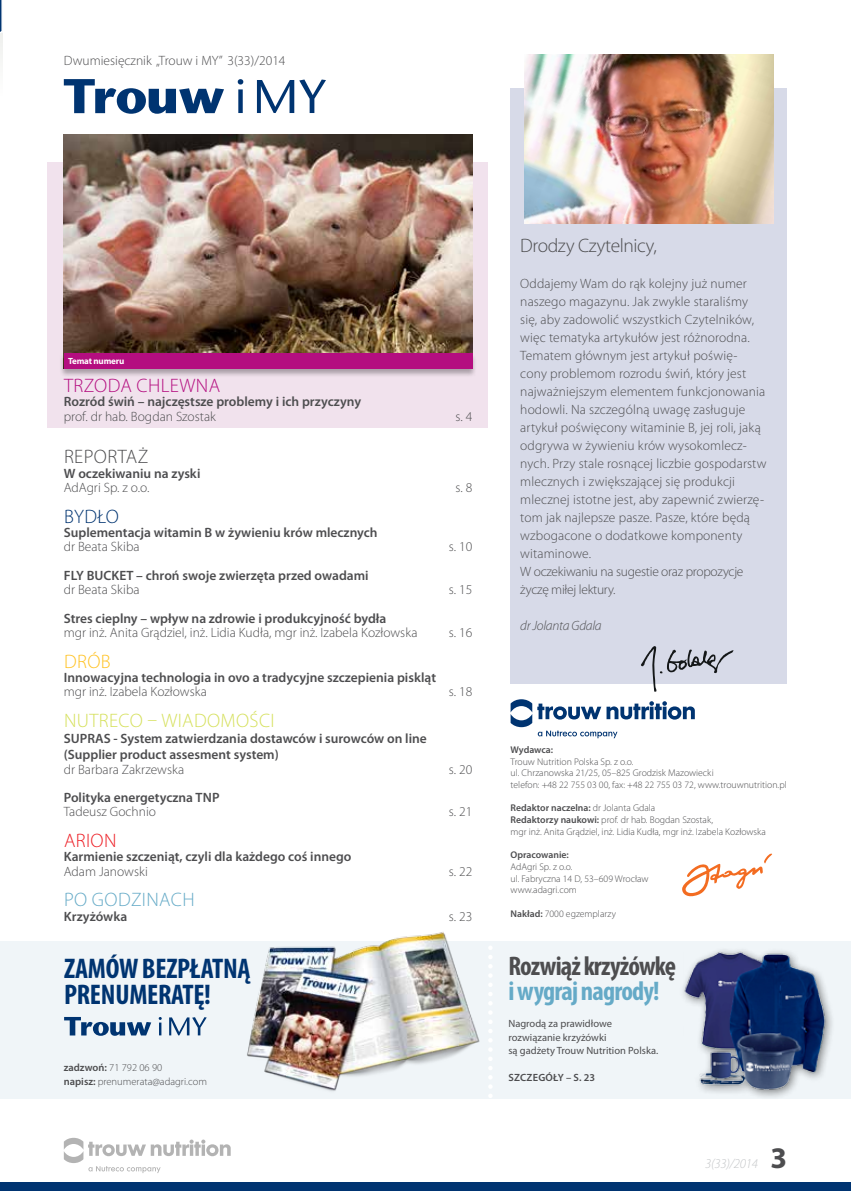
<style>
.page{position:relative;width:851px;height:1191px;background:#fff}
.page>*{position:absolute;margin:0;border:0;box-sizing:border-box;transform-origin:0 0}
.t1{font:700 condensed 28.5px/25.5px "Myriad Pro";letter-spacing:-.01em;color:#003471}
.t2{font:700 condensed 27px "Myriad Pro";letter-spacing:-.03em;color:#4d4d4f}
.t3{font:700 condensed 27px "Myriad Pro";letter-spacing:-.03em;color:#65aac7}
.t4{font:300 19.5px "Myriad Pro";letter-spacing:-.02em;color:#4d4d4f}
.t5{font:300 19.5px "Myriad Pro";color:#d5e05b}
.t6{font:300 19.5px "Myriad Pro";letter-spacing:.03em;color:#b40e80}
.t7{font:300 19.5px "Myriad Pro";color:#65aac7}
.t8{font:300 19.5px "Myriad Pro";color:#003471}
.t9{font:300 19.5px "Myriad Pro";color:#ed1d24}
.t10{font:300 19.5px "Myriad Pro";color:#ffc222}
.t11{font:300 13.5px/18px "Myriad Pro";letter-spacing:.01em;color:#4d4d4f}
.t12{font:600 13.5px/16.2px "Myriad Pro";color:#4d4d4f}
.t13{font:italic 300 13.5px "Myriad Pro";letter-spacing:-.02em;color:#4d4d4f}
.t14{font:italic 300 13.5px "Myriad Pro";letter-spacing:-.02em;color:#c5c7c9}
.t15{font:10.5px/13.5px "Myriad Pro";color:#4d4d4f}
.t16{font:300 10.5px/13.5px "Myriad Pro";color:#4d4d4f}
.t17{font:600 10.5px "Myriad Pro";letter-spacing:.02em;color:#4d4d4f}
.t18{font:300 9.75px/11.7px "Myriad Pro";color:#4d4d4f}
.t19{font:600 9.75px "Myriad Pro";letter-spacing:-.005em;color:#4d4d4f}
.t20{font:700 9px "Myriad Pro";letter-spacing:-.02em;color:#fff}
.s1{font-weight:600}
.s2{font-weight:700;font-style:normal;font-size:30px;color:#4d4d4f}
</style>
<div class="page">
<div style="left:0;top:1181px;width:850px;height:10px;background:#003471"></div>
<svg style="left:64px;top:1137px;width:167px;height:36px"></svg>
<div style="left:0;top:941px;width:850px;height:158px;background:#f0f5f8"></div>
<svg style="left:488px;top:947px;width:4px;height:151px"></svg>
<div style="left:47px;top:162px;width:441px;height:265px;background:#f1e2ed"></div>
<img style="left:64px;top:135px;width:408px;height:218px">
<img style="left:247px;top:932px;width:233px;height:159px">
<div style="left:510px;top:88px;width:277px;height:596px;background:#d7dae8"></div>
<img style="left:524px;top:54px;width:249px;height:169px">
<svg style="left:682px;top:853px;width:90px;height:44px"></svg>
<div style="left:59px;top:353px;width:418px;height:24px;background:#000;opacity:.3"></div>
<div style="left:64px;top:353px;width:408px;height:15px;background:#b40e80"></div>
<svg style="left:238px;top:79px;width:5px;height:34px"></svg>
<svg style="left:257px;top:79px;width:69px;height:34px"></svg>
<svg style="left:64px;top:79px;width:160px;height:35px"></svg>
<svg style="left:159px;top:1017px;width:3px;height:18px"></svg>
<svg style="left:169px;top:1017px;width:38px;height:18px"></svg>
<svg style="left:64px;top:1017px;width:87px;height:18px"></svg>
<svg style="left:510px;top:699px;width:184px;height:39px"></svg>
<div style="left:678px;top:947px;width:157px;height:153px;background:#000;opacity:.5"></div>
<img style="left:681px;top:947px;width:148px;height:147px">
<svg style="left:641px;top:646px;width:92px;height:45px"></svg>
<hr style="left:0;top:4px;width:2px;height:140px;background:#d7dad4">
<svg style="left:0;top:0;width:3px;height:129px"></svg>
<p class="t11" style="left:64px;top:52px;width:223px">Dwumiesięcznik „Trouw i MY” 3(33)/2014</p>
<p class="t20" style="left:68px;top:355px;width:58px">Temat numeru</p>
<h3 class="t6" style="left:64px;top:374px;width:44px">Trzoda</h3>
<h3 class="t6" style="left:136px;top:374px;width:58px">chlewna</h3>
<p class="t12" style="left:64px;top:393px;width:299px">Rozród świń – najczęstsze problemy i ich przyczyny</p>
<p class="t11" style="left:64px;top:407px;width:153px">prof. dr hab. Bogdan Szostak</p>
<p class="t11" style="left:455px;top:407px;width:18px">s. 4</p>
<h3 class="t4" style="left:64px;top:445px;width:32px">Reporta</h3>
<h3 class="t4" style="left:138px;top:445px;width:12px">ż</h3>
<p class="t12" style="left:64px;top:465px;width:138px">W oczekiwaniu na zyski</p>
<p class="t11" style="left:64px;top:478px;width:87px">AdAgri Sp. z o.o.</p>
<p class="t11" style="left:455px;top:478px;width:18px">s. 8</p>
<h3 class="t8" style="left:64px;top:504px;width:54px">Bydło</h3>
<p class="t12" style="left:64px;top:524px;width:315px">Suplementacja witamin B w żywieniu krów mlecznych</p>
<p class="t11" style="left:64px;top:537px;width:77px">dr Beata Skiba</p>
<p class="t11" style="left:449px;top:537px;width:25px">s. 10</p>
<p class="t12" style="left:64px;top:567px;width:306px">FLY BUCKET – chroń swoje zwierzęta przed owadami</p>
<p class="t11" style="left:64px;top:580px;width:77px">dr Beata Skiba</p>
<p class="t11" style="left:449px;top:580px;width:25px">s. 15</p>
<p class="t12" style="left:64px;top:609px;width:324px">Stres cieplny – wpływ na zdrowie i produkcyjność bydła</p>
<p class="t11" style="left:64px;top:623px;width:355px">mgr inż. Anita Grądziel, inż. Lidia Kudła, mgr inż. Izabela Kozłowska</p>
<p class="t11" style="left:449px;top:623px;width:25px">s. 16</p>
<h3 class="t10" style="left:64px;top:649px;width:46px">Drób</h3>
<p class="t12" style="left:64px;top:669px;width:374px">Innowacyjna technologia in ovo a tradycyjne szczepienia piskląt</p>
<p class="t11" style="left:64px;top:682px;width:145px">mgr inż. Izabela Kozłowska</p>
<p class="t11" style="left:449px;top:682px;width:25px">s. 18</p>
<h3 class="t5" style="left:64px;top:708px;width:111px">nutreco – wiadomo</h3>
<h3 class="t5" style="left:249px;top:708px;width:18px">ści</h3>
<p class="t12" style="left:64px;top:730px;width:364px">SUPRAS - System zatwierdzania dostawców i surowców on line (Supplier product assesment system)</p>
<p class="t11" style="left:64px;top:760px;width:122px">dr Barbara Zakrzewska</p>
<p class="t11" style="left:449px;top:760px;width:25px">s. 20</p>
<p class="t12" style="left:64px;top:789px;width:141px">Polityka energetyczna tnp</p>
<p class="t11" style="left:64px;top:802px;width:94px">Tadeusz Gochnio</p>
<p class="t11" style="left:449px;top:802px;width:25px">s. 21</p>
<h3 class="t9" style="left:64px;top:828px;width:23px">Arion</h3>
<p class="t12" style="left:64px;top:848px;width:289px">Karmienie szczeniąt, czyli dla każdego coś innego</p>
<p class="t11" style="left:64px;top:862px;width:86px">Adam Janowski</p>
<p class="t11" style="left:449px;top:862px;width:25px">s. 22</p>
<h3 class="t7" style="left:64px;top:888px;width:42px">Po god</h3>
<h3 class="t7" style="left:131px;top:888px;width:22px">zinac</h3>
<h3 class="t7" style="left:182px;top:888px;width:14px">h</h3>
<p class="t12" style="left:64px;top:907px;width:65px">Krzyżówka</p>
<p class="t11" style="left:449px;top:907px;width:25px">s. 23</p>
<h1 class="t1" style="left:64px;top:955px;width:187px">ZAMÓW BEZPŁATNĄ<br>PRENUMERATĘ!</h1>
<p class="t16" style="left:64px;top:1061px;width:145px"><span class="s1">zadzwoń:</span> 71 792 06 90<br><span class="s1">napisz:</span> prenumerata@adagri.com</p>
<h3 class="t4" style="left:520px;top:234px;width:138px">Drodzy Czytelnicy,</h3>
<p class="t11" style="left:520px;top:274px;width:248px">Oddajemy Wam do rąk kolejny już numer naszego magazynu. Jak zwykle staraliśmy się, aby zadowolić wszystkich Czytelników, więc tematyka artykułów jest różnorodna.<br>Tematem głównym jest artykuł poświę&shy;cony problemom rozrodu świń, który jest najważniejszym elementem funkcjonowania hodowli. Na szczególną uwagę zasługuje artykuł poświęcony witaminie B, jej roli, jaką odgrywa w żywieniu krów wysokomlecz&shy;nych. Przy stale rosnącej liczbie gospodarstw mlecznych i zwiększającej się produkcji mlecznej istotne jest, aby zapewnić zwierzę&shy;tom jak najlepsze pasze. Pasze, które będą wzbogacone o dodatkowe komponenty witaminowe.<br>W oczekiwaniu na sugestie oraz propozycje życzę miłej lektury.</p>
<p class="t13" style="left:520px;top:617px;width:83px">dr Jolanta Gdala</p>
<p class="t19" style="left:510px;top:743px;width:44px">Wydawca:</p>
<p class="t18" style="left:510px;top:755px;width:278px">Trouw Nutrition Polska Sp. z o.o.<br>ul. Chrzanowska 21/25, 05–825 Grodzisk Mazowiecki<br>telefon: +48 22 755 03 00, fax: +48 22 755 03 72, www.trouwnutrition.pl</p>
<p class="t18" style="left:510px;top:802px;width:257px"><span class="s1">Redaktor naczelna:</span> dr Jolanta Gdala<br><span class="s1">Redaktorzy naukowi:</span> prof. dr hab. Bogdan Szostak,<br>mgr inż. Anita Grądziel, inż. Lidia Kudła, mgr inż. Izabela Kozłowska</p>
<p class="t19" style="left:510px;top:849px;width:60px">Opracowanie:</p>
<p class="t18" style="left:510px;top:860px;width:139px">AdAgri Sp. z o.o.<br>ul. Fabryczna 14 D, 53–609 Wrocław www.adagri.com</p>
<p class="t18" style="left:510px;top:907px;width:107px"><span class="s1">Nakład:</span> 7000 egzemplarzy</p>
<h2 class="t2" style="left:508px;top:948px;width:169px">ROZWIĄŻ KRZYŻÓWKĘ</h2>
<h2 class="t3" style="left:508px;top:974px;width:153px">I WYGRAJ NAGRODY!</h2>
<p class="t15" style="left:508px;top:1016px;width:151px">Nagrodą za prawidłowe rozwiązanie krzyżówki<br>są gadżety Trouw Nutrition Polska.</p>
<p class="t17" style="left:508px;top:1071px;width:88px">Szczegóły – s. 23</p>
<p class="t14" style="left:705px;top:1155px;width:83px">3(33)/2014 <span class="s2">3</span></p>
</div>
